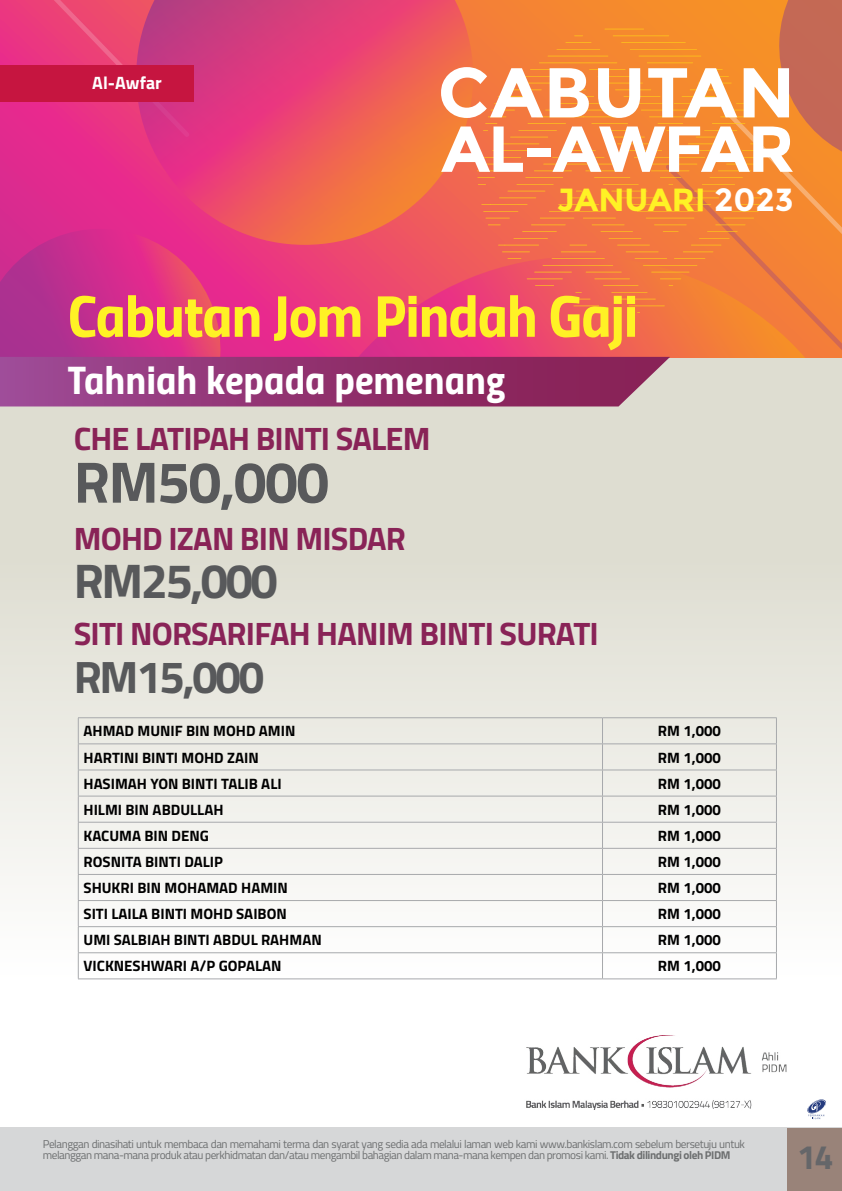
<style>
.page{position:relative;width:842px;height:1191px;background:#fff}
.page>*{position:absolute;margin:0;border:0;box-sizing:border-box;transform-origin:0 0}
.t1{font:59.4px "Titillium Bold Upright";letter-spacing:-.02em;color:#fff225}
.t2{font:700 58.5px "Titillium";letter-spacing:-.025em;color:#58595b}
.t3{font:700 48.7px "Titillium";letter-spacing:-.05em;color:#58595b}
.t4{font:700 45.5px "Titillium";letter-spacing:-.05em;color:#58595b}
.t5{font:40.1px "Titillium Bold Upright";color:#fff}
.t6{font:700 34px "Titillium";color:#656669}
.t7{font:700 32.4px "Titillium";letter-spacing:-.025em;color:#892357}
.t8{font:700 32px "Montserrat";color:#fff225}
.t9{font:700 17.9px "Titillium";color:#fff}
.t10{font:700 15px "Titillium";color:#000}
.t11{font:11.3px/11.3px "Titillium";letter-spacing:-.04em;color:#6d6f70}
.s1{color:#fff}
.s2{font-weight:700}
</style>
<div class="page">
<div style="left:0;top:358px;width:842px;height:658px;background:linear-gradient(to bottom,#d4d3c3,#fff)"></div>
<div style="left:0;top:1128px;width:842px;height:63px;background:#d6d7d8"></div>
<svg style="left:807px;top:1099px;width:19px;height:20px"></svg>
<div style="left:788px;top:1128px;width:54px;height:63px;background:#998379"></div>
<img style="left:526px;top:1035px;width:261px;height:75px">
<svg style="left:0;top:0;width:842px;height:409px;background:#e0606b"></svg>
<hr style="left:78px;top:717px;width:524px;height:1px;background:#a7a9ac">
<hr style="left:602px;top:717px;width:175px;height:1px;background:#a7a9ac">
<hr style="left:78px;top:743px;width:524px;height:1px;background:#a7a9ac">
<hr style="left:602px;top:743px;width:175px;height:1px;background:#a7a9ac">
<hr style="left:78px;top:769px;width:524px;height:1px;background:#a7a9ac">
<hr style="left:602px;top:769px;width:175px;height:1px;background:#a7a9ac">
<hr style="left:78px;top:795px;width:524px;height:1px;background:#a7a9ac">
<hr style="left:602px;top:795px;width:175px;height:1px;background:#a7a9ac">
<hr style="left:78px;top:822px;width:524px;height:1px;background:#a7a9ac">
<hr style="left:602px;top:822px;width:175px;height:1px;background:#a7a9ac">
<hr style="left:78px;top:848px;width:524px;height:1px;background:#a7a9ac">
<hr style="left:602px;top:848px;width:175px;height:1px;background:#a7a9ac">
<hr style="left:78px;top:874px;width:524px;height:1px;background:#a7a9ac">
<hr style="left:602px;top:874px;width:175px;height:1px;background:#a7a9ac">
<hr style="left:78px;top:900px;width:524px;height:1px;background:#a7a9ac">
<hr style="left:602px;top:900px;width:175px;height:1px;background:#a7a9ac">
<hr style="left:78px;top:926px;width:524px;height:1px;background:#a7a9ac">
<hr style="left:602px;top:926px;width:175px;height:1px;background:#a7a9ac">
<hr style="left:78px;top:952px;width:524px;height:1px;background:#a7a9ac">
<svg style="left:78px;top:718px;width:1px;height:260px"></svg>
<hr style="left:602px;top:952px;width:175px;height:1px;background:#a7a9ac">
<svg style="left:602px;top:718px;width:1px;height:260px"></svg>
<svg style="left:723px;top:497px;width:119px;height:481px"></svg>
<hr style="left:78px;top:978px;width:524px;height:1px;background:#a7a9ac">
<hr style="left:602px;top:978px;width:175px;height:1px;background:#a7a9ac">
<p class="t9" style="left:92px;top:69px;width:71px">Al-Awfar</p>
<h3 class="t8" style="left:557px;top:181px;width:238px">JANUARI <span class="s1">2023</span></h3>
<h1 class="t1" style="left:68px;top:269px;width:572px">Cabutan Jom Pindah Gaji</h1>
<h3 class="t5" style="left:68px;top:349px;width:439px">Tahniah kepada pemenang</h3>
<h3 class="t7" style="left:74px;top:413px;width:358px">CHE LATIPAH BINTI SALEM</h3>
<h2 class="t2" style="left:74px;top:437px;width:257px">RM50,000</h2>
<h3 class="t7" style="left:74px;top:514px;width:334px">MOHD IZAN BIN MISDAR</h3>
<h3 class="t3" style="left:74px;top:543px;width:206px">RM25,000</h3>
<h3 class="t7" style="left:74px;top:609px;width:527px">SITI NORSARIFAH HANIM BINTI SURATI</h3>
<h3 class="t4" style="left:74px;top:642px;width:192px">RM15,000</h3>
<p class="t10" style="left:84px;top:719px;width:213px">AHMAD MUNIF BIN MOHD AMIN</p>
<p class="t10" style="left:658px;top:719px;width:65px">RM 1,000</p>
<p class="t10" style="left:84px;top:746px;width:177px">HARTINI BINTI MOHD ZAIN</p>
<p class="t10" style="left:658px;top:746px;width:65px">RM 1,000</p>
<p class="t10" style="left:84px;top:772px;width:200px">HASIMAH YON BINTI TALIB ALI</p>
<p class="t10" style="left:658px;top:772px;width:65px">RM 1,000</p>
<p class="t10" style="left:84px;top:798px;width:141px">HILMI BIN ABDULLAH</p>
<p class="t10" style="left:658px;top:798px;width:65px">RM 1,000</p>
<p class="t10" style="left:84px;top:824px;width:127px">KACUMA BIN DENG</p>
<p class="t10" style="left:658px;top:824px;width:65px">RM 1,000</p>
<p class="t10" style="left:84px;top:850px;width:141px">ROSNITA BINTI DALIP</p>
<p class="t10" style="left:658px;top:850px;width:65px">RM 1,000</p>
<p class="t10" style="left:84px;top:876px;width:206px">SHUKRI BIN MOHAMAD HAMIN</p>
<p class="t10" style="left:658px;top:876px;width:65px">RM 1,000</p>
<p class="t10" style="left:84px;top:902px;width:205px">SITI LAILA BINTI MOHD SAIBON</p>
<p class="t10" style="left:658px;top:902px;width:65px">RM 1,000</p>
<p class="t10" style="left:84px;top:928px;width:240px">UMI SALBIAH BINTI ABDUL RAHMAN</p>
<p class="t10" style="left:658px;top:928px;width:65px">RM 1,000</p>
<p class="t10" style="left:84px;top:954px;width:200px">VICKNESHWARI A/P GOPALAN</p>
<p class="t10" style="left:658px;top:954px;width:65px">RM 1,000</p>
<p class="t11" style="left:43px;top:1137px;width:704px">Pelanggan dinasihati untuk membaca dan memahami terma dan syarat yang sedia ada melalui laman web kami www.bankislam.com sebelum bersetuju untuk melanggan mana-mana produk atau perkhidmatan dan/atau mengambil bahagian dalam mana-mana kempen dan promosi kami. <span class="s2">Tidak dilindungi oleh PIDM</span></p>
<h3 class="t6" style="left:797px;top:1131px;width:38px">14</h3>
</div>
